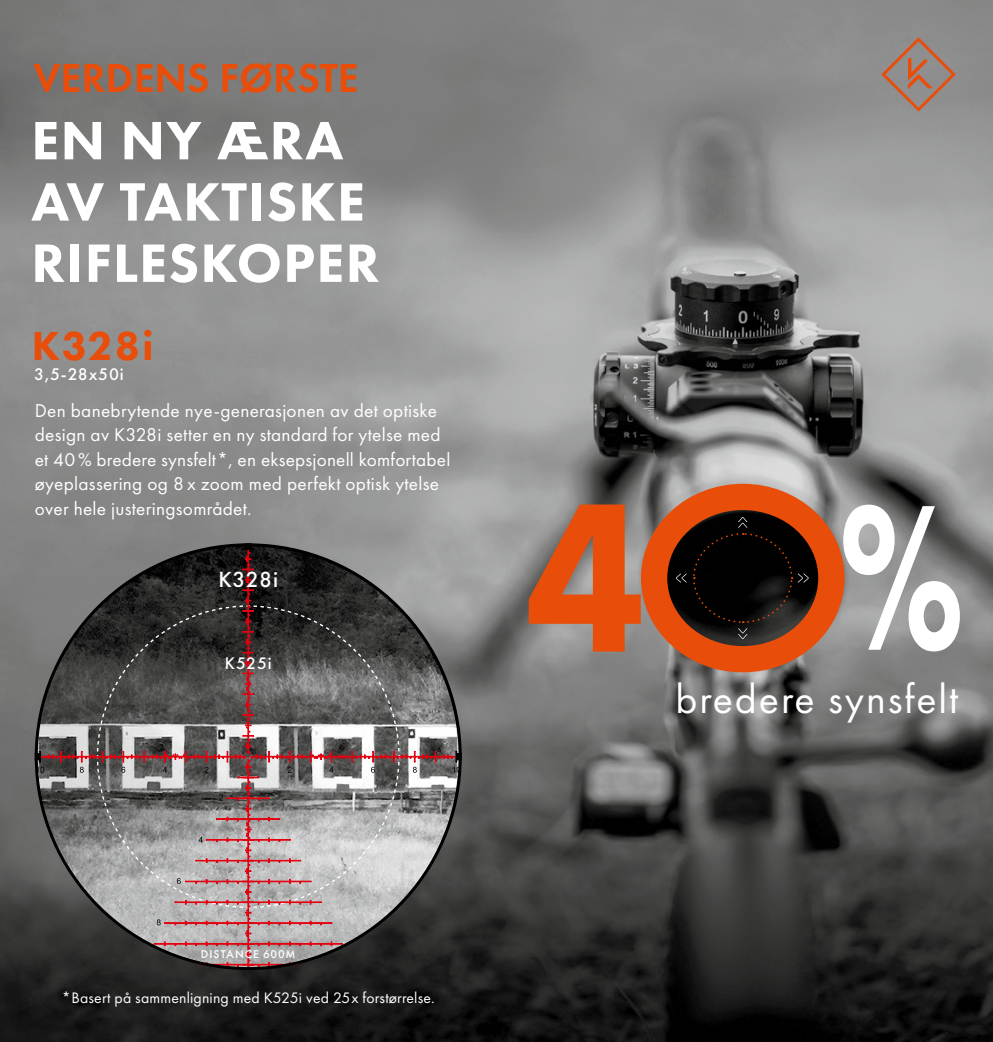
<style>
.page{position:relative;width:993px;height:1042px;background:#fff}
.page>*{position:absolute;margin:0;border:0;box-sizing:border-box;transform-origin:0 0}
.t1{font:800 56px/61.2px "Futura PT";letter-spacing:.02em;color:#fff}
.t2{font:42px "Futura PT";letter-spacing:.045em;color:#fff}
.t3{font:600 42px "Futura PT";color:#e94d0a}
.t4{font:800 42px "Futura PT";letter-spacing:.05em;color:#e94d0a}
.t5{font:500 22.75px "Futura PT";letter-spacing:.025em;color:#fff}
.t6{font:19.25px/24.5px "Futura PT";letter-spacing:.015em;color:#fff}
.t7{font:500 17.5px "Futura PT";letter-spacing:.05em;color:#fff}
.t8{font:500 17.32px "Futura PT";letter-spacing:.05em;color:#fff}
.t9{font:15.75px "Futura PT";letter-spacing:.01em;color:#fff}
.t10{font:500 11.72px "Futura PT";letter-spacing:.085em;color:#fff}
</style>
<div class="page">
<img style="left:0;top:0;width:992px;height:1042px">
<svg style="left:881px;top:37px;width:74px;height:75px;background:#9b847a"></svg>
<svg style="left:35px;top:543px;width:426px;height:433px;background:#736d6d"></svg>
<svg style="left:843px;top:505px;width:116px;height:146px"></svg>
<svg style="left:528px;top:504px;width:112px;height:147px;background:#c36c46"></svg>
<div style="left:640px;top:484px;width:204px;height:188px;border:26px solid #e94d0a;border-radius:50%"></div>
<svg style="left:675px;top:517px;width:133px;height:122px;background:#201009"></svg>
<h2 class="t3" style="left:33px;top:51px;width:327px">VERDENS FØRSTE</h2>
<h1 class="t1" style="left:31px;top:109px;width:350px">EN NY ÆRA<br>AV TAKTISKE<br>RIFLESKOPER</h1>
<h2 class="t4" style="left:32px;top:319px;width:124px">K328i</h2>
<p class="t7" style="left:34px;top:363px;width:91px">3,5-28x50i</p>
<p class="t6" style="left:35px;top:398px;width:417px">Den banebrytende nye-generasjonen av det optiske design av K328i setter en ny standard for ytelse med et 40 % bredere synsfelt*, en eksepsjonell komfortabel øyeplassering og 8 x zoom med perfekt optisk ytelse over hele justeringsområdet.</p>
<p class="t5" style="left:218px;top:566px;width:61px">K328i</p>
<p class="t8" style="left:225px;top:652px;width:48px">K525i</p>
<p class="t10" style="left:201px;top:946px;width:96px">DISTANCE 600M</p>
<p class="t9" style="left:62px;top:989px;width:374px">*Basert på sammenligning med K525i ved 25x forstørrelse.</p>
<h2 class="t2" style="left:675px;top:674px;width:284px">bredere synsfelt</h2>
</div>
